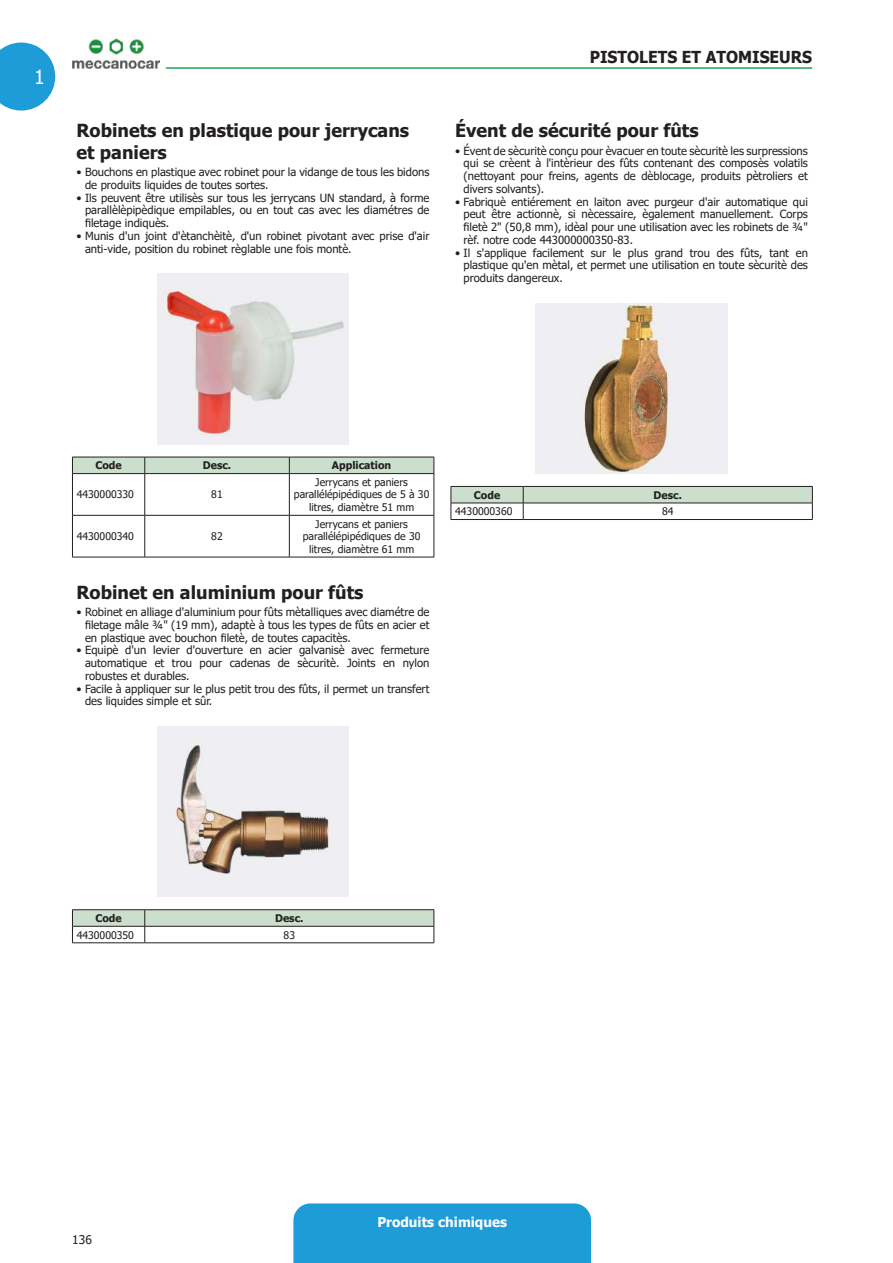
<style>
.page{position:relative;width:893px;height:1263px;background:#fff}
.page>*{position:absolute;margin:0;border:0;box-sizing:border-box;transform-origin:0 0}
.t1{font:19.5px "Tahoma";color:#fff}
.t2{font:700 18px/21.6px "Tahoma";color:#231f20}
.t3{font:700 16.5px "Tahoma";color:#231f20;scale:.95 1}
.t4{font:700 13.5px "Tahoma";color:#fff}
.t5{font:12px "Tahoma";color:#231f20}
.t6{font:11.25px/12.8px "Tahoma";color:#231f20;text-align:justify}
.t7{font:10.5px/12.6px "Tahoma";color:#231f20;text-align:center}
.t8{font:700 10.5px "Tahoma";color:#231f20}
</style>
<div class="page">
<div style="left:293px;top:1203px;width:298px;height:60px;background:#1d9cd8"></div>
<svg style="left:0;top:43px;width:55px;height:68px;background:#40abde"></svg>
<img style="left:72px;top:38px;width:87px;height:31px">
<hr style="left:166px;top:67px;width:646px;height:2px;background:#2a9e59">
<img style="left:157px;top:274px;width:192px;height:170px">
<svg style="left:72px;top:457px;width:363px;height:17px;background:#c3d6c4"></svg>
<hr style="left:72px;top:473px;width:73px;height:1px;background:#231f20">
<hr style="left:72px;top:474px;width:1px;height:41px;background:#231f20">
<hr style="left:145px;top:473px;width:144px;height:1px;background:#231f20">
<hr style="left:144px;top:474px;width:1px;height:41px;background:#231f20">
<hr style="left:289px;top:473px;width:145px;height:1px;background:#231f20">
<hr style="left:289px;top:474px;width:1px;height:41px;background:#231f20">
<hr style="left:434px;top:474px;width:1px;height:41px;background:#231f20">
<hr style="left:72px;top:515px;width:73px;height:1px;background:#231f20">
<hr style="left:72px;top:515px;width:1px;height:42px;background:#231f20">
<hr style="left:145px;top:515px;width:144px;height:1px;background:#231f20">
<hr style="left:144px;top:515px;width:1px;height:42px;background:#231f20">
<hr style="left:289px;top:515px;width:145px;height:1px;background:#231f20">
<hr style="left:289px;top:515px;width:1px;height:42px;background:#231f20">
<hr style="left:434px;top:515px;width:1px;height:42px;background:#231f20">
<hr style="left:72px;top:557px;width:73px;height:1px;background:#231f20">
<hr style="left:145px;top:557px;width:144px;height:1px;background:#231f20">
<hr style="left:289px;top:557px;width:145px;height:1px;background:#231f20">
<img style="left:157px;top:727px;width:192px;height:170px">
<hr style="left:72px;top:909px;width:73px;height:1px;background:#231f20">
<hr style="left:145px;top:909px;width:289px;height:1px;background:#231f20">
<svg style="left:72px;top:910px;width:363px;height:33px"></svg>
<hr style="left:72px;top:942px;width:73px;height:1px;background:#231f20">
<hr style="left:145px;top:942px;width:289px;height:1px;background:#231f20">
<img style="left:536px;top:303px;width:191px;height:170px">
<svg style="left:451px;top:486px;width:362px;height:33px"></svg>
<hr style="left:451px;top:519px;width:72px;height:1px;background:#231f20">
<hr style="left:523px;top:519px;width:290px;height:1px;background:#231f20">
<h1 class="t1" style="left:34px;top:64px;width:12px">1</h1>
<h2 class="t2" style="left:77px;top:120px;width:334px">Robinets en plastique pour jerrycans et paniers</h2>
<p class="t6" style="left:85px;top:166px;width:346px;text-indent:-9px">• Bouchons en plastique avec robinet pour la vidange de tous les bidons de produits liquides de toutes sortes.</p>
<p class="t6" style="left:85px;top:192px;width:346px;text-indent:-9px">• Ils peuvent être utilisès sur tous les jerrycans UN standard, à forme parallèlèpipèdique empilables, ou en tout cas avec les diamétres de filetage indiquès.</p>
<p class="t6" style="left:85px;top:230px;width:346px;text-indent:-9px">• Munis d'un joint d'ètanchèitè, d'un robinet pivotant avec prise d'air anti-vide, position du robinet règlable une fois montè.</p>
<h3 class="t3" style="left:590px;top:45px;width:51px">Pistole</h3>
<h3 class="t3" style="left:658px;top:45px;width:84px">ts et atomiseu</h3>
<h3 class="t3" style="left:791px;top:45px;width:22px">rs</h3>
<h2 class="t2" style="left:455px;top:120px;width:245px">Évent de sécurité pour fûts</h2>
<p class="t6" style="left:463px;top:145px;width:346px;text-indent:-9px">• Évent de sècuritè conçu pour èvacuer en toute sècuritè les surpressions qui se crèent à l'intèrieur des fûts contenant des composès volatils (nettoyant pour freins, agents de dèblocage, produits pètroliers et divers solvants).</p>
<p class="t6" style="left:463px;top:196px;width:346px;text-indent:-9px">• Fabriquè entiérement en laiton avec purgeur d'air automatique qui peut être actionnè, si nècessaire, ègalement manuellement. Corps filetè 2" (50,8 mm), idèal pour une utilisation avec les robinets de ¾" rèf. notre code 443000000350-83.</p>
<p class="t6" style="left:463px;top:247px;width:346px;text-indent:-9px">• Il s'applique facilement sur le plus grand trou des fûts, tant en plastique qu'en mètal, et permet une utilisation en toute sècuritè des produits dangereux.</p>
<p class="t8" style="left:95px;top:458px;width:28px">Code</p>
<p class="t8" style="left:203px;top:458px;width:30px">Desc.</p>
<p class="t8" style="left:332px;top:458px;width:61px">Application</p>
<p class="t7" style="left:77px;top:489px;width:59px">4430000330</p>
<p class="t7" style="left:211px;top:489px;width:13px">81</p>
<p class="t7" style="left:294px;top:476px;width:137px">Jerrycans et paniers parallélépipédiques de 5 à 30 litres, diamètre 51 mm</p>
<p class="t7" style="left:303px;top:518px;width:119px">Jerrycans et paniers parallélépipédiques de 30 litres, diamètre 61 mm</p>
<h2 class="t2" style="left:77px;top:582px;width:288px">Robinet en aluminium pour fûts</h2>
<p class="t6" style="left:85px;top:606px;width:346px;text-indent:-9px">• Robinet en alliage d'aluminium pour fûts mètalliques avec diamétre de filetage mâle ¾" (19 mm), adaptè à tous les types de fûts en acier et en plastique avec bouchon filetè, de toutes capacitès.</p>
<p class="t6" style="left:85px;top:645px;width:346px;text-indent:-9px">• Equipè d'un levier d'ouverture en acier galvanisè avec fermeture automatique et trou pour cadenas de sècuritè. Joints en nylon robustes et durables.</p>
<p class="t6" style="left:85px;top:683px;width:346px;text-indent:-9px">• Facile à appliquer sur le plus petit trou des fûts, il permet un transfert des liquides simple et sûr.</p>
<p class="t7" style="left:77px;top:531px;width:59px">4430000340</p>
<p class="t7" style="left:211px;top:531px;width:13px">82</p>
<p class="t8" style="left:474px;top:487px;width:28px">Code</p>
<p class="t8" style="left:654px;top:487px;width:30px">Desc.</p>
<p class="t7" style="left:455px;top:506px;width:59px">4430000360</p>
<p class="t7" style="left:662px;top:506px;width:13px">84</p>
<p class="t8" style="left:95px;top:911px;width:28px">Code</p>
<p class="t8" style="left:275px;top:911px;width:30px">Desc.</p>
<p class="t7" style="left:77px;top:929px;width:59px">4430000350</p>
<p class="t7" style="left:284px;top:929px;width:13px">83</p>
<p class="t5" style="left:72px;top:1231px;width:21px">136</p>
<p class="t4" style="left:377px;top:1212px;width:131px">Produits chimiques</p>
</div>
